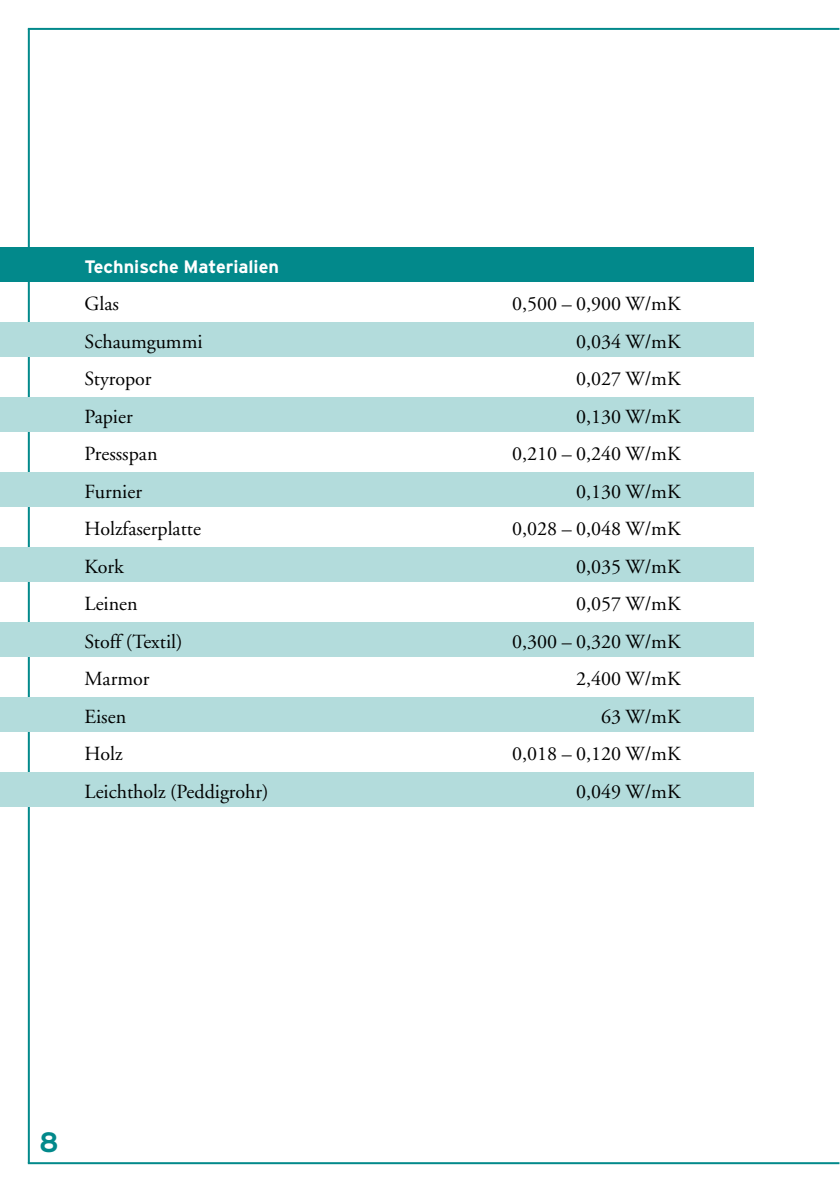
<style>
.page{position:relative;width:840px;height:1191px;background:#fff}
.page>*{position:absolute;margin:0;border:0;box-sizing:border-box;transform-origin:0 0}
.t1{font:700 28px "Interstate";color:#02898b}
.t2{font:20px "Adobe Garamond";color:#000}
.t3{font:700 18px "Interstate";color:#fff}
</style>
<div class="page">
<hr style="left:28px;top:28px;width:811px;height:2px;background:#02898b">
<hr style="left:28px;top:1162px;width:811px;height:2px;background:#02898b">
<hr style="left:28px;top:29px;width:2px;height:1134px;background:#02898b">
<div style="left:0;top:323px;width:753px;height:34px;background:#b3dcdc"></div>
<div style="left:0;top:398px;width:753px;height:34px;background:#b3dcdc"></div>
<div style="left:0;top:473px;width:753px;height:34px;background:#b3dcdc"></div>
<div style="left:0;top:548px;width:753px;height:34px;background:#b3dcdc"></div>
<div style="left:0;top:623px;width:753px;height:34px;background:#b3dcdc"></div>
<div style="left:0;top:698px;width:753px;height:34px;background:#b3dcdc"></div>
<div style="left:0;top:773px;width:753px;height:34px;background:#b3dcdc"></div>
<div style="left:0;top:248px;width:753px;height:34px;background:#02898b"></div>
<p class="t3" style="left:85px;top:259px;width:196px">Technische Materialien</p>
<p class="t2" style="left:85px;top:296px;width:36px">Glas</p>
<p class="t2" style="left:512px;top:296px;width:170px">0,500 – 0,900 W/mK</p>
<p class="t2" style="left:85px;top:333px;width:119px">Schaumgummi</p>
<p class="t2" style="left:576px;top:333px;width:106px">0,034 W/mK</p>
<p class="t2" style="left:85px;top:371px;width:68px">Styropor</p>
<p class="t2" style="left:576px;top:371px;width:106px">0,027 W/mK</p>
<p class="t2" style="left:85px;top:408px;width:50px">Papier</p>
<p class="t2" style="left:576px;top:408px;width:106px">0,130 W/mK</p>
<p class="t2" style="left:85px;top:446px;width:74px">Pressspan</p>
<p class="t2" style="left:512px;top:446px;width:170px">0,210 – 0,240 W/mK</p>
<p class="t2" style="left:85px;top:483px;width:59px">Furnier</p>
<p class="t2" style="left:576px;top:483px;width:106px">0,130 W/mK</p>
<p class="t2" style="left:85px;top:521px;width:118px">Holzfaserplatte</p>
<p class="t2" style="left:512px;top:521px;width:170px">0,028 – 0,048 W/mK</p>
<p class="t2" style="left:85px;top:558px;width:41px">Kork</p>
<p class="t2" style="left:576px;top:558px;width:106px">0,035 W/mK</p>
<p class="t2" style="left:85px;top:596px;width:55px">Leinen</p>
<p class="t2" style="left:576px;top:596px;width:106px">0,057 W/mK</p>
<p class="t2" style="left:85px;top:633px;width:99px">Stoff (Textil)</p>
<p class="t2" style="left:512px;top:633px;width:170px">0,300 – 0,320 W/mK</p>
<p class="t2" style="left:85px;top:671px;width:66px">Marmor</p>
<p class="t2" style="left:576px;top:671px;width:106px">2,400 W/mK</p>
<p class="t2" style="left:85px;top:708px;width:43px">Eisen</p>
<p class="t2" style="left:601px;top:708px;width:81px">63 W/mK</p>
<p class="t2" style="left:85px;top:746px;width:39px">Holz</p>
<p class="t2" style="left:512px;top:746px;width:170px">0,018 – 0,120 W/mK</p>
<p class="t2" style="left:85px;top:783px;width:185px">Leichtholz (Peddigrohr)</p>
<p class="t2" style="left:576px;top:783px;width:106px">0,049 W/mK</p>
<h1 class="t1" style="left:39px;top:1131px;width:21px">8</h1>
</div>
